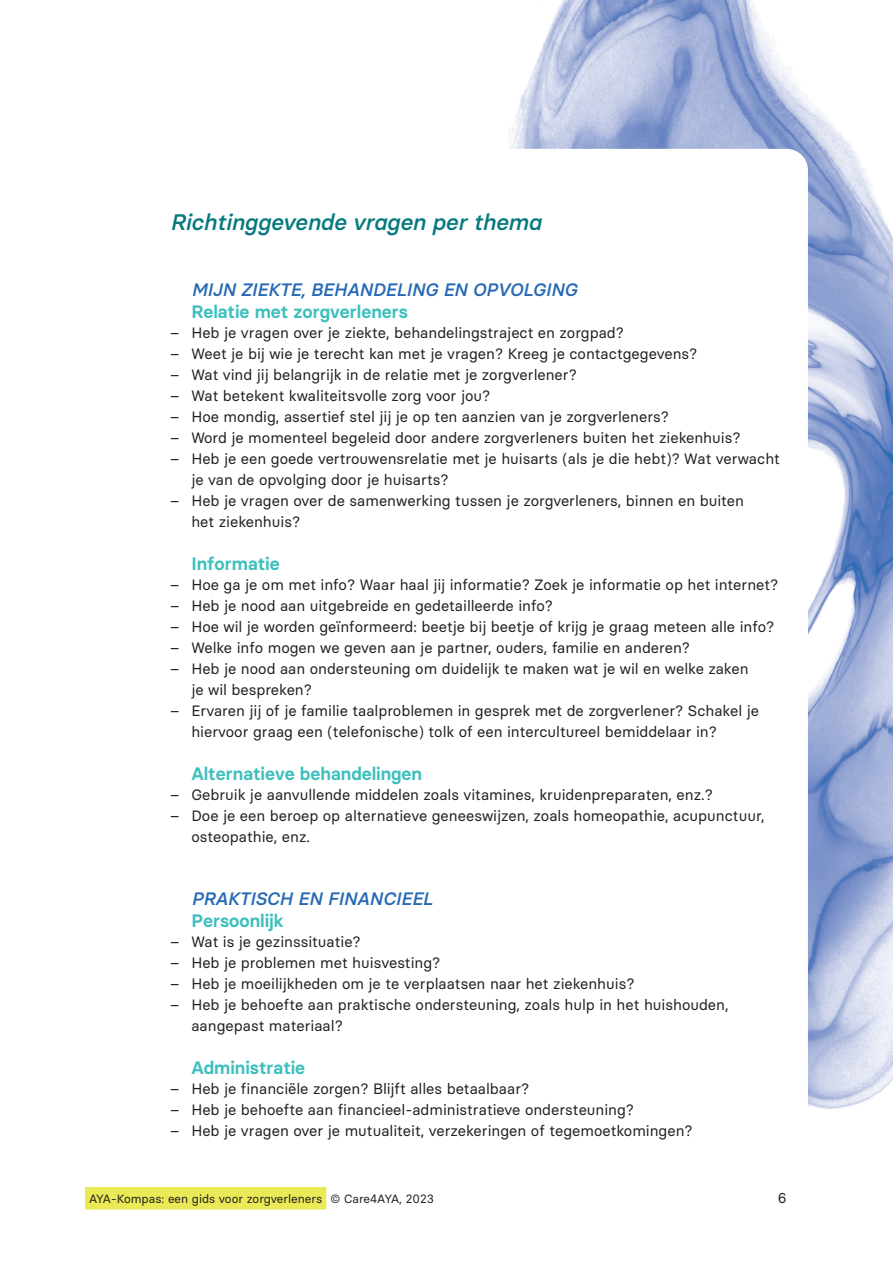
<style>
.page{position:relative;width:893px;height:1263px;background:#fff}
.page>*{position:absolute;margin:0;border:0;box-sizing:border-box;transform-origin:0 0}
.t1{font:italic 500 22.5px "Basier Circle";color:#067a7e}
.t2{font:600 18px "Basier Circle";color:#3dbfbd}
.t3{font:italic 500 18px "Basier Circle";color:#2669b4}
.t4{font:15px/21px "Basier Circle";color:#231f20}
.t5{font:14.25px "Basier Circle";color:#231f20}
.t6{font:12px "Basier Circle";color:#231f20}
</style>
<div class="page">
<img style="left:104px;top:0;width:789px;height:1210px">
<div style="left:149px;top:149px;width:659px;height:1029px;background:#fff;border-radius:21px"></div>
<div style="left:85px;top:1187px;width:241px;height:22px;background:#eae956"></div>
<h1 class="t1" style="left:170px;top:207px;width:373px">Richtinggevende vragen per thema</h1>
<p class="t3" style="left:191px;top:278px;width:388px">MIJN ZIEKTE, BEHANDELING EN OPVOLGING</p>
<p class="t2" style="left:191px;top:300px;width:218px">Relatie met zorgverleners</p>
<p class="t4" style="left:170px;top:321px;width:455px">– Heb je vragen over je ziekte, behandelingstraject en zorgpad?</p>
<p class="t4" style="left:170px;top:342px;width:529px">– Weet je bij wie je terecht kan met je vragen? Kreeg je contactgegevens?</p>
<p class="t4" style="left:170px;top:363px;width:408px">– Wat vind jij belangrijk in de relatie met je zorgverlener?</p>
<p class="t4" style="left:170px;top:384px;width:322px">– Wat betekent kwaliteitsvolle zorg voor jou?</p>
<p class="t4" style="left:170px;top:405px;width:500px">– Hoe mondig, assertief stel jij je op ten aanzien van je zorgverleners?</p>
<p class="t4" style="left:170px;top:426px;width:572px">– Word je momenteel begeleid door andere zorgverleners buiten het ziekenhuis?</p>
<p class="t4" style="left:191px;top:447px;width:590px;text-indent:-21px">– Heb je een goede vertrouwensrelatie met je huisarts (als je die hebt)? Wat verwacht je van de opvolging door je huisarts?</p>
<p class="t4" style="left:191px;top:489px;width:554px;text-indent:-21px">– Heb je vragen over de samenwerking tussen je zorgverleners, binnen en buiten het ziekenhuis?</p>
<p class="t2" style="left:191px;top:552px;width:90px">Informatie</p>
<p class="t4" style="left:170px;top:573px;width:610px">– Hoe ga je om met info? Waar haal jij informatie? Zoek je informatie op het internet?</p>
<p class="t4" style="left:170px;top:594px;width:384px">– Heb je nood aan uitgebreide en gedetailleerde info?</p>
<p class="t4" style="left:170px;top:615px;width:606px">– Hoe wil je worden geïnformeerd: beetje bij beetje of krijg je graag meteen alle info?</p>
<p class="t4" style="left:170px;top:636px;width:521px">– Welke info mogen we geven aan je partner, ouders, familie en anderen?</p>
<p class="t4" style="left:191px;top:657px;width:559px;text-indent:-21px">– Heb je nood aan ondersteuning om duidelijk te maken wat je wil en welke zaken je wil bespreken?</p>
<p class="t4" style="left:191px;top:699px;width:569px;text-indent:-21px">– Ervaren jij of je familie taalproblemen in gesprek met de zorgverlener? Schakel je hiervoor graag een (telefonische) tolk of een intercultureel bemiddelaar in?</p>
<p class="t2" style="left:191px;top:762px;width:232px">Alternatieve behandelingen</p>
<p class="t4" style="left:170px;top:783px;width:544px">– Gebruik je aanvullende middelen zoals vitamines, kruidenpreparaten, enz.?</p>
<p class="t4" style="left:191px;top:804px;width:575px;text-indent:-21px">– Doe je een beroep op alternatieve geneeswijzen, zoals homeopathie, acupunctuur, osteopathie, enz.</p>
<p class="t3" style="left:191px;top:887px;width:243px">PRAKTISCH EN FINANCIEEL</p>
<p class="t2" style="left:191px;top:909px;width:94px">Persoonlijk</p>
<p class="t4" style="left:170px;top:930px;width:192px">– Wat is je gezinssituatie?</p>
<p class="t4" style="left:170px;top:951px;width:272px">– Heb je problemen met huisvesting?</p>
<p class="t4" style="left:170px;top:972px;width:466px">– Heb je moeilijkheden om je te verplaatsen naar het ziekenhuis?</p>
<p class="t4" style="left:191px;top:993px;width:539px;text-indent:-21px">– Heb je behoefte aan praktische ondersteuning, zoals hulp in het huishouden, aangepast materiaal?</p>
<p class="t2" style="left:191px;top:1056px;width:115px">Administratie</p>
<p class="t4" style="left:170px;top:1077px;width:361px">– Heb je financiële zorgen? Blijft alles betaalbaar?</p>
<p class="t4" style="left:170px;top:1098px;width:466px">– Heb je behoefte aan financieel-administratieve ondersteuning?</p>
<p class="t4" style="left:170px;top:1119px;width:524px">– Heb je vragen over je mutualiteit, verzekeringen of tegemoetkomingen?</p>
<p class="t6" style="left:89px;top:1191px;width:347px">AYA-Kompas: een gids voor zorgverleners © Care4AYA, 2023</p>
<p class="t5" style="left:778px;top:1189px;width:10px">6</p>
</div>
